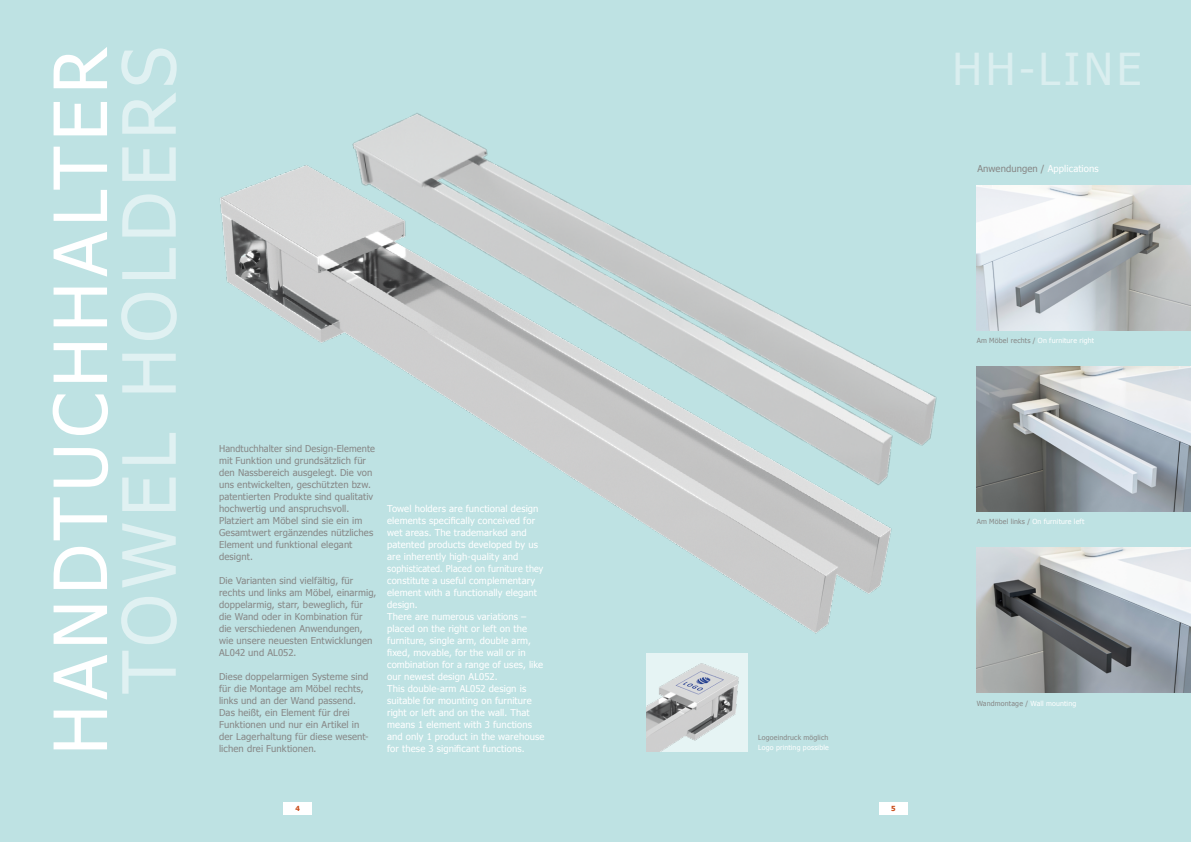
<style>
.page{position:relative;width:1191px;height:842px;background:#bee2e3}
.page>*{position:absolute;margin:0;border:0;box-sizing:border-box;transform-origin:0 0}
.t1{font:73.5px "Tahoma";letter-spacing:.08em;color:#fff}
.t2{font:73.5px "Tahoma";letter-spacing:.08em;color:#e0f1f2}
.t3{font:44px "Tahoma";letter-spacing:.08em;color:#daeeef}
.t4{font:9.4px/12px "Tahoma";letter-spacing:.01em;color:#878786}
.t5{font:9.4px/12px "Tahoma";letter-spacing:.01em;color:#fff}
.t6{font:7px "Tahoma";letter-spacing:.025em;color:#fff}
.t7{font:7px "Tahoma";letter-spacing:.025em;color:#878786}
.t8{font:700 7px "Tahoma";color:#c94b18}
.s1{color:#fff}
.s2{color:#878786}
</style>
<div class="page">
<div style="left:283px;top:802px;width:29px;height:13px;background:#fff"></div>
<div style="left:879px;top:802px;width:28px;height:13px;background:#fff"></div>
<img style="left:646px;top:668px;width:102px;height:83px">
<img style="left:220px;top:165px;width:782px;height:503px">
<img style="left:321px;top:113px;width:629px;height:422px">
<img style="left:977px;top:185px;width:214px;height:145px">
<img style="left:977px;top:367px;width:214px;height:145px">
<img style="left:977px;top:548px;width:214px;height:145px">
<h1 class="t1" style="left:31px;top:755px;width:709px;rotate:-90deg">HANDTUCHHALTER</h1>
<h1 class="t2" style="left:100px;top:694px;width:648px;rotate:-90deg">TOWEL HOLDERS</h1>
<p class="t4" style="left:219px;top:442px;width:157px">Handtuchhalter sind Design-Elemente mit Funktion und grundsätzlich für den Nassbereich ausgelegt. Die von uns entwickelten, geschützten bzw. patentierten Produkte sind qualitativ hochwertig und anspruchsvoll.<br>Platziert am Möbel sind sie ein im<br>Gesamtwert ergänzendes nützliches<br>Element und funktional elegant designt.</p>
<p class="t4" style="left:219px;top:574px;width:159px">Die Varianten sind vielfältig, für rechts und links am Möbel, einarmig, doppelarmig, starr, beweglich, für die Wand oder in Kombination für die verschiedenen Anwendungen, wie unsere neuesten Entwicklungen<br>AL042 und AL052.</p>
<p class="t4" style="left:219px;top:670px;width:151px">Diese doppelarmigen Systeme sind für die Montage am Möbel rechts, links und an der Wand passend.<br>Das heißt, ein Element für drei<br>Funktionen und nur ein Artikel in der Lagerhaltung für diese wesent&shy;lichen drei Funktionen.</p>
<p class="t5" style="left:387px;top:502px;width:159px">Towel holders are functional design elements specifically conceived for wet areas. The trademarked and patented products developed by us are inherently high-quality and sophisticated. Placed on furniture they constitute a useful complementary element with a functionally elegant design.<br>There are numerous variations – placed on the right or left on the furniture, single arm, double arm, fixed, movable, for the wall or in combination for a range of uses, like our newest design AL052.<br>This double-arm AL052 design is suitable for mounting on furniture right or left and on the wall. That means 1 element with 3 functions and only 1 product in the warehouse for these 3 significant functions.</p>
<p class="t7" style="left:758px;top:733px;width:72px">Logoeindruck möglich</p>
<p class="t6" style="left:758px;top:743px;width:72px">Logo printing possible</p>
<p class="t8" style="left:295px;top:804px;width:6px">4</p>
<p class="t8" style="left:891px;top:804px;width:6px">5</p>
<h2 class="t3" style="left:952px;top:39px;width:190px">HH-LINE</h2>
<p class="t4" style="left:977px;top:162px;width:123px">Anwendungen / <span class="s1">Applications</span></p>
<p class="t6" style="left:976px;top:335px;width:119px"><span class="s2">Am Möbel rechts /</span> On furniture right</p>
<p class="t6" style="left:976px;top:516px;width:109px"><span class="s2">Am Möbel links /</span> On furniture left</p>
<p class="t7" style="left:976px;top:699px;width:101px">Wandmontage / <span class="s1">Wall mounting</span></p>
</div>
